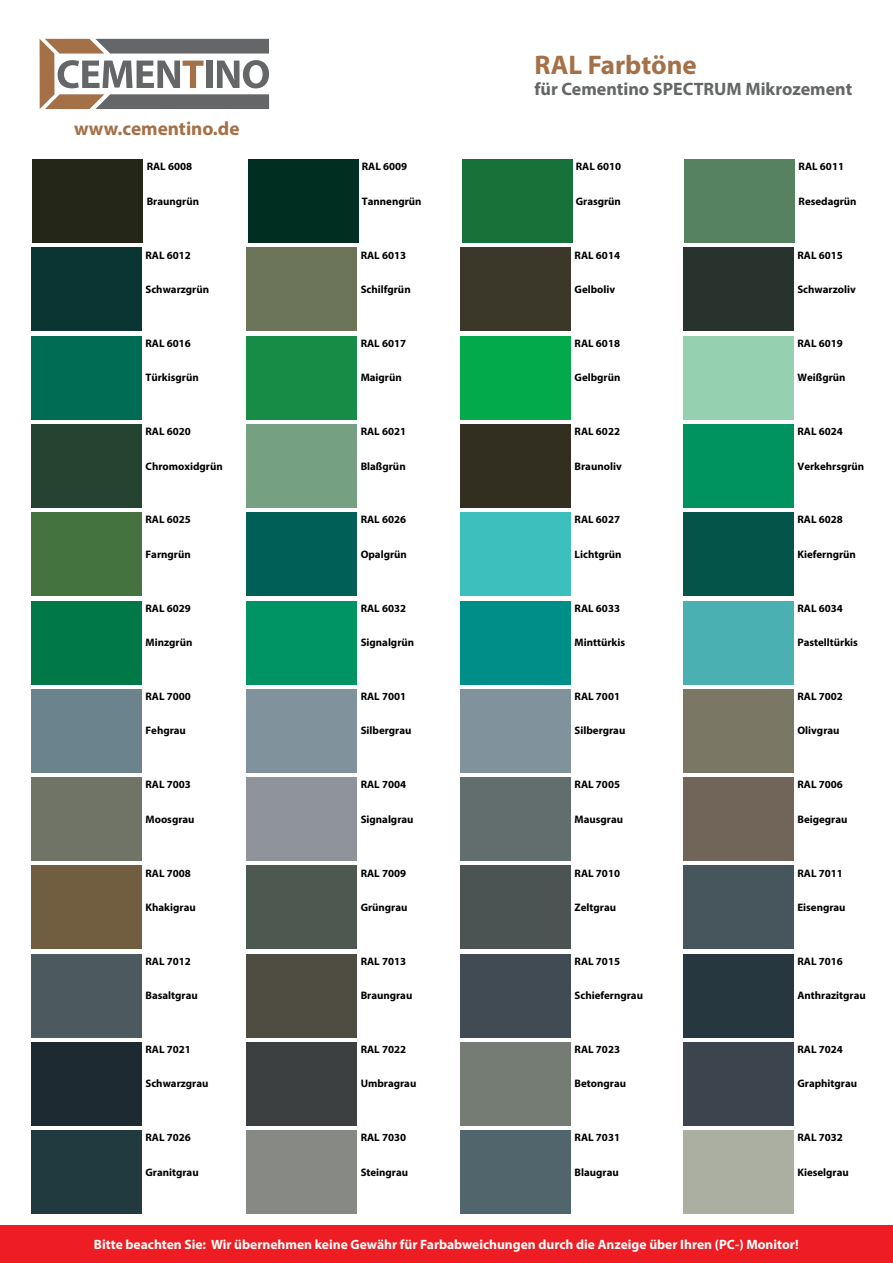
<style>
.page{position:relative;width:893px;height:1263px;background:#fff}
.page>*{position:absolute;margin:0;border:0;box-sizing:border-box;transform-origin:0 0}
.t1{font:700 27px "Myriad Pro";color:#a47047}
.t2{font:700 19.2px "Myriad Pro";color:#a47047}
.t3{font:700 18px "Myriad Pro";color:#646667}
.t4{font:700 13.5px "Myriad Pro";color:#fff}
.t5{font:700 10.8px "Myriad Pro";color:#000001}
</style>
<div class="page">
<div style="left:33px;top:159px;width:110px;height:84px;background:#242618"></div>
<div style="left:248px;top:159px;width:111px;height:84px;background:#002e20"></div>
<div style="left:462px;top:159px;width:110px;height:84px;background:#17723a"></div>
<div style="left:684px;top:159px;width:111px;height:84px;background:#568261"></div>
<div style="left:31px;top:247px;width:111px;height:84px;background:#0a3532"></div>
<div style="left:247px;top:247px;width:110px;height:84px;background:#6c7459"></div>
<div style="left:460px;top:247px;width:111px;height:84px;background:#3b3729"></div>
<div style="left:683px;top:247px;width:111px;height:84px;background:#29332d"></div>
<div style="left:31px;top:336px;width:111px;height:84px;background:#006c53"></div>
<div style="left:247px;top:336px;width:110px;height:84px;background:#168c47"></div>
<div style="left:460px;top:336px;width:111px;height:84px;background:#03aa4c"></div>
<div style="left:683px;top:336px;width:111px;height:84px;background:#95d1b1"></div>
<div style="left:31px;top:424px;width:111px;height:84px;background:#244431"></div>
<div style="left:247px;top:424px;width:110px;height:84px;background:#75a182"></div>
<div style="left:460px;top:424px;width:111px;height:84px;background:#322e20"></div>
<div style="left:683px;top:424px;width:111px;height:84px;background:#00925f"></div>
<div style="left:31px;top:512px;width:111px;height:84px;background:#45733f"></div>
<div style="left:247px;top:512px;width:110px;height:84px;background:#006057"></div>
<div style="left:460px;top:512px;width:111px;height:84px;background:#3dbfbd"></div>
<div style="left:683px;top:512px;width:111px;height:84px;background:#045449"></div>
<div style="left:31px;top:600px;width:111px;height:84px;background:#007848"></div>
<div style="left:247px;top:600px;width:110px;height:84px;background:#009364"></div>
<div style="left:460px;top:600px;width:111px;height:84px;background:#008f88"></div>
<div style="left:683px;top:600px;width:111px;height:84px;background:#4bb0b1"></div>
<div style="left:31px;top:689px;width:111px;height:84px;background:#6b838c"></div>
<div style="left:247px;top:689px;width:110px;height:84px;background:#80929b"></div>
<div style="left:460px;top:689px;width:111px;height:84px;background:#80929b"></div>
<div style="left:683px;top:689px;width:111px;height:84px;background:#7a7764"></div>
<div style="left:31px;top:777px;width:111px;height:84px;background:#707467"></div>
<div style="left:247px;top:777px;width:110px;height:84px;background:#8f949a"></div>
<div style="left:460px;top:777px;width:111px;height:84px;background:#626e6d"></div>
<div style="left:683px;top:777px;width:111px;height:84px;background:#716458"></div>
<div style="left:31px;top:865px;width:111px;height:84px;background:#715d40"></div>
<div style="left:247px;top:865px;width:110px;height:84px;background:#4d5950"></div>
<div style="left:460px;top:865px;width:111px;height:84px;background:#4c5453"></div>
<div style="left:683px;top:865px;width:111px;height:84px;background:#47565c"></div>
<div style="left:31px;top:954px;width:111px;height:84px;background:#4c595e"></div>
<div style="left:247px;top:954px;width:110px;height:84px;background:#4f4c41"></div>
<div style="left:460px;top:954px;width:111px;height:84px;background:#414b53"></div>
<div style="left:683px;top:954px;width:111px;height:84px;background:#26373f"></div>
<div style="left:31px;top:1042px;width:111px;height:84px;background:#1e2a31"></div>
<div style="left:247px;top:1042px;width:110px;height:84px;background:#3c4040"></div>
<div style="left:460px;top:1042px;width:111px;height:84px;background:#747c74"></div>
<div style="left:683px;top:1042px;width:111px;height:84px;background:#3c454e"></div>
<div style="left:31px;top:1130px;width:111px;height:84px;background:#213a40"></div>
<div style="left:247px;top:1130px;width:110px;height:84px;background:#868984"></div>
<div style="left:460px;top:1130px;width:111px;height:84px;background:#50656c"></div>
<div style="left:683px;top:1130px;width:111px;height:84px;background:#abafa2"></div>
<div style="left:0;top:1226px;width:893px;height:37px;background:#ee1d23"></div>
<svg style="left:40px;top:39px;width:229px;height:70px"></svg>
<h2 class="t2" style="left:74px;top:116px;width:167px">www.cementino.de</h2>
<p class="t5" style="left:147px;top:160px;width:47px">RAL 6008</p>
<p class="t5" style="left:147px;top:194px;width:54px">Braungrün</p>
<p class="t5" style="left:146px;top:248px;width:47px">RAL 6012</p>
<p class="t5" style="left:146px;top:282px;width:65px">Schwarzgrün</p>
<p class="t5" style="left:146px;top:336px;width:47px">RAL 6016</p>
<p class="t5" style="left:146px;top:370px;width:55px">Türkisgrün</p>
<p class="t5" style="left:146px;top:424px;width:47px">RAL 6020</p>
<p class="t5" style="left:146px;top:459px;width:79px">Chromoxidgrün</p>
<p class="t5" style="left:146px;top:513px;width:47px">RAL 6025</p>
<p class="t5" style="left:146px;top:547px;width:47px">Farngrün</p>
<p class="t5" style="left:146px;top:601px;width:47px">RAL 6029</p>
<p class="t5" style="left:146px;top:635px;width:48px">Minzgrün</p>
<p class="t5" style="left:146px;top:689px;width:47px">RAL 7000</p>
<p class="t5" style="left:146px;top:724px;width:42px">Fehgrau</p>
<p class="t5" style="left:146px;top:777px;width:47px">RAL 7003</p>
<p class="t5" style="left:146px;top:812px;width:51px">Moosgrau</p>
<p class="t5" style="left:146px;top:866px;width:47px">RAL 7008</p>
<p class="t5" style="left:146px;top:900px;width:52px">Khakigrau</p>
<p class="t5" style="left:146px;top:954px;width:47px">RAL 7012</p>
<p class="t5" style="left:146px;top:988px;width:54px">Basaltgrau</p>
<p class="t5" style="left:146px;top:1042px;width:47px">RAL 7021</p>
<p class="t5" style="left:146px;top:1077px;width:64px">Schwarzgrau</p>
<p class="t5" style="left:146px;top:1131px;width:47px">RAL 7026</p>
<p class="t5" style="left:146px;top:1165px;width:55px">Granitgrau</p>
<p class="t5" style="left:362px;top:160px;width:47px">RAL 6009</p>
<p class="t5" style="left:362px;top:194px;width:61px">Tannengrün</p>
<p class="t5" style="left:361px;top:248px;width:47px">RAL 6013</p>
<p class="t5" style="left:361px;top:282px;width:52px">Schilfgrün</p>
<p class="t5" style="left:361px;top:336px;width:47px">RAL 6017</p>
<p class="t5" style="left:361px;top:370px;width:43px">Maigrün</p>
<p class="t5" style="left:361px;top:424px;width:47px">RAL 6021</p>
<p class="t5" style="left:361px;top:459px;width:47px">Blaßgrün</p>
<p class="t5" style="left:361px;top:513px;width:47px">RAL 6026</p>
<p class="t5" style="left:361px;top:547px;width:48px">Opalgrün</p>
<p class="t5" style="left:361px;top:601px;width:47px">RAL 6032</p>
<p class="t5" style="left:361px;top:635px;width:55px">Signalgrün</p>
<p class="t5" style="left:361px;top:689px;width:47px">RAL 7001</p>
<p class="t5" style="left:361px;top:724px;width:52px">Silbergrau</p>
<p class="t5" style="left:361px;top:777px;width:47px">RAL 7004</p>
<p class="t5" style="left:361px;top:812px;width:54px">Signalgrau</p>
<p class="t5" style="left:361px;top:866px;width:47px">RAL 7009</p>
<p class="t5" style="left:361px;top:900px;width:48px">Grüngrau</p>
<p class="t5" style="left:361px;top:954px;width:47px">RAL 7013</p>
<p class="t5" style="left:361px;top:988px;width:53px">Braungrau</p>
<p class="t5" style="left:361px;top:1042px;width:47px">RAL 7022</p>
<p class="t5" style="left:361px;top:1077px;width:57px">Umbragrau</p>
<p class="t5" style="left:361px;top:1131px;width:47px">RAL 7030</p>
<p class="t5" style="left:361px;top:1165px;width:49px">Steingrau</p>
<h1 class="t1" style="left:534px;top:47px;width:164px">RAL Farbtöne</h1>
<h3 class="t3" style="left:534px;top:77px;width:319px">für Cementino SPECTRUM Mikrozement</h3>
<p class="t5" style="left:576px;top:160px;width:47px">RAL 6010</p>
<p class="t5" style="left:576px;top:194px;width:47px">Grasgrün</p>
<p class="t5" style="left:575px;top:248px;width:47px">RAL 6014</p>
<p class="t5" style="left:575px;top:282px;width:42px">Gelboliv</p>
<p class="t5" style="left:575px;top:336px;width:47px">RAL 6018</p>
<p class="t5" style="left:575px;top:370px;width:47px">Gelbgrün</p>
<p class="t5" style="left:575px;top:424px;width:47px">RAL 6022</p>
<p class="t5" style="left:575px;top:459px;width:49px">Braunoliv</p>
<p class="t5" style="left:575px;top:513px;width:47px">RAL 6027</p>
<p class="t5" style="left:575px;top:547px;width:48px">Lichtgrün</p>
<p class="t5" style="left:575px;top:601px;width:47px">RAL 6033</p>
<p class="t5" style="left:575px;top:635px;width:52px">Minttürkis</p>
<p class="t5" style="left:575px;top:689px;width:47px">RAL 7001</p>
<p class="t5" style="left:575px;top:724px;width:52px">Silbergrau</p>
<p class="t5" style="left:575px;top:777px;width:47px">RAL 7005</p>
<p class="t5" style="left:575px;top:812px;width:50px">Mausgrau</p>
<p class="t5" style="left:575px;top:866px;width:47px">RAL 7010</p>
<p class="t5" style="left:575px;top:900px;width:43px">Zeltgrau</p>
<p class="t5" style="left:575px;top:954px;width:47px">RAL 7015</p>
<p class="t5" style="left:575px;top:988px;width:70px">Schieferngrau</p>
<p class="t5" style="left:575px;top:1042px;width:47px">RAL 7023</p>
<p class="t5" style="left:575px;top:1077px;width:53px">Betongrau</p>
<p class="t5" style="left:575px;top:1131px;width:47px">RAL 7031</p>
<p class="t5" style="left:575px;top:1165px;width:46px">Blaugrau</p>
<p class="t5" style="left:799px;top:160px;width:47px">RAL 6011</p>
<p class="t5" style="left:799px;top:194px;width:60px">Resedagrün</p>
<p class="t5" style="left:797px;top:248px;width:47px">RAL 6015</p>
<p class="t5" style="left:797px;top:282px;width:60px">Schwarzoliv</p>
<p class="t5" style="left:797px;top:336px;width:47px">RAL 6019</p>
<p class="t5" style="left:797px;top:370px;width:50px">Weißgrün</p>
<p class="t5" style="left:797px;top:424px;width:47px">RAL 6024</p>
<p class="t5" style="left:797px;top:459px;width:68px">Verkehrsgrün</p>
<p class="t5" style="left:797px;top:513px;width:47px">RAL 6028</p>
<p class="t5" style="left:797px;top:547px;width:60px">Kieferngrün</p>
<p class="t5" style="left:797px;top:601px;width:47px">RAL 6034</p>
<p class="t5" style="left:797px;top:635px;width:62px">Pastelltürkis</p>
<p class="t5" style="left:797px;top:689px;width:47px">RAL 7002</p>
<p class="t5" style="left:797px;top:724px;width:44px">Olivgrau</p>
<p class="t5" style="left:797px;top:777px;width:47px">RAL 7006</p>
<p class="t5" style="left:797px;top:812px;width:51px">Beigegrau</p>
<p class="t5" style="left:797px;top:866px;width:47px">RAL 7011</p>
<p class="t5" style="left:797px;top:900px;width:50px">Eisengrau</p>
<p class="t5" style="left:797px;top:954px;width:47px">RAL 7016</p>
<p class="t5" style="left:797px;top:988px;width:70px">Anthrazitgrau</p>
<p class="t5" style="left:797px;top:1042px;width:47px">RAL 7024</p>
<p class="t5" style="left:797px;top:1077px;width:61px">Graphitgrau</p>
<p class="t5" style="left:797px;top:1131px;width:47px">RAL 7032</p>
<p class="t5" style="left:797px;top:1165px;width:53px">Kieselgrau</p>
<p class="t4" style="left:94px;top:1236px;width:706px">Bitte beachten Sie: Wir übernehmen keine Gewähr für Farbabweichungen durch die Anzeige über Ihren (PC-) Monitor!</p>
</div>
